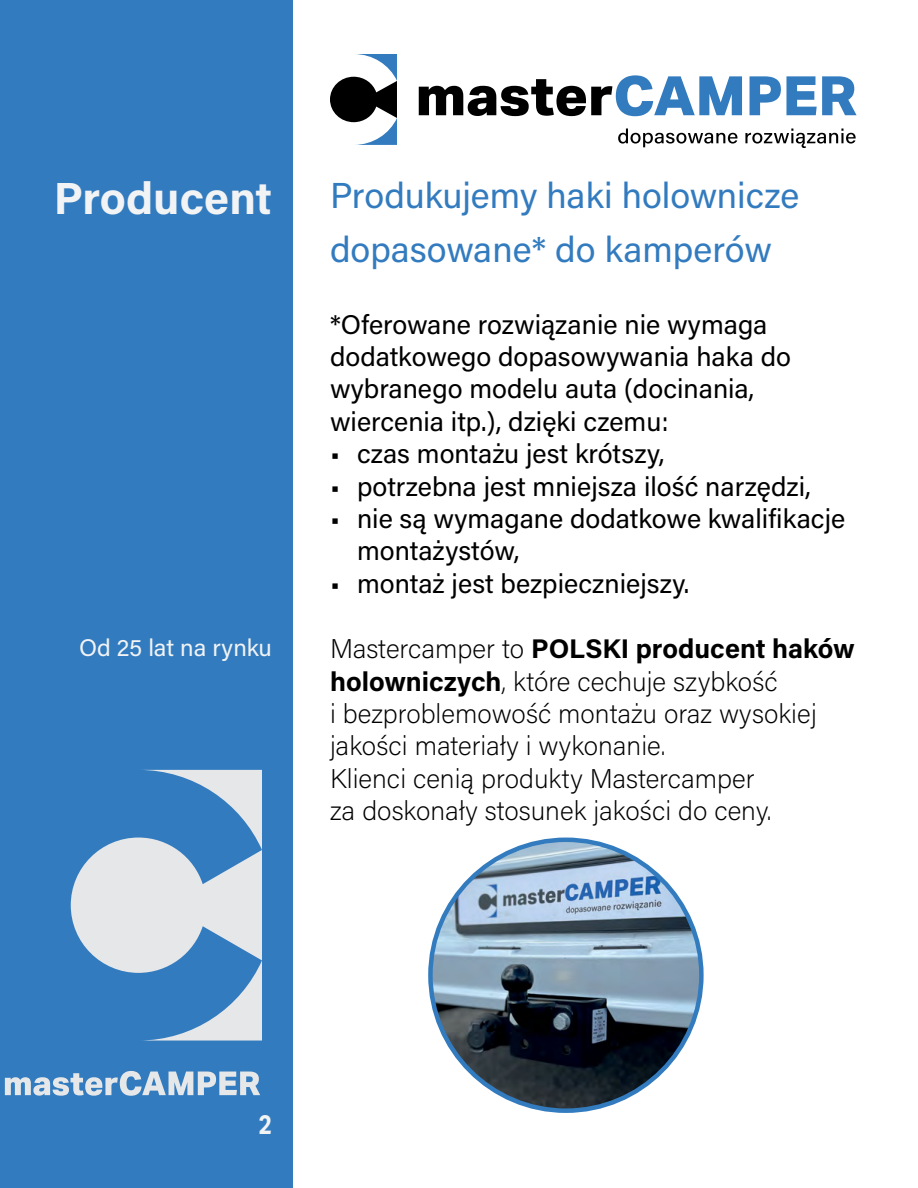
<style>
.page{position:relative;width:918px;height:1188px;background:#fff}
.page>*{position:absolute;margin:0;border:0;box-sizing:border-box;transform-origin:0 0}
.t1{font:700 45px "Acumin Pro";color:#f1f3f4}
.t2{font:36px/54px "Acumin Pro";color:#327bbf}
.t3{font:27px/32.4px "Acumin Pro";color:#000}
.t4{font:200 27px/32.4px "Acumin Pro";color:#000}
.t5{font:700 27px "Aktiv Grotesk Cd";color:#f1f3f4}
.t6{font:24px "Acumin Pro";letter-spacing:-.005em;color:#f1f3f4}
.s1{font-weight:700}
</style>
<div class="page">
<div style="left:0;top:0;width:293px;height:1188px;background:#327bbf"></div>
<svg style="left:71px;top:770px;width:191px;height:271px"></svg>
<svg style="left:5px;top:1071px;width:255px;height:25px"></svg>
<svg style="left:330px;top:54px;width:67px;height:91px"></svg>
<svg style="left:419px;top:75px;width:323px;height:41px"></svg>
<svg style="left:750px;top:76px;width:107px;height:39px"></svg>
<svg style="left:618px;top:129px;width:119px;height:18px"></svg>
<svg style="left:745px;top:129px;width:111px;height:19px"></svg>
<svg style="left:428px;top:838px;width:276px;height:275px"></svg>
<h1 class="t1" style="left:54px;top:167px;width:220px">Producent</h1>
<p class="t6" style="left:79px;top:631px;width:194px">Od 25 lat na rynku</p>
<h2 class="t2" style="left:330px;top:167px;width:471px">Produkujemy haki holownicze dopasowane* do kamperów</h2>
<p class="t3" style="left:330px;top:307px;width:463px">*Oferowane rozwiązanie nie wymaga dodatkowego dopasowywania haka do wybranego modelu auta (docinania, wiercenia itp.), dzięki czemu:</p>
<p class="t3" style="left:330px;top:436px;width:336px">• czas montażu jest krótszy,</p>
<p class="t3" style="left:330px;top:469px;width:482px">• potrzebna jest mniejsza ilość narzędzi,</p>
<p class="t3" style="left:357px;top:501px;width:490px;text-indent:-27px">• nie są wymagane dodatkowe kwalifikacje montażystów,</p>
<p class="t3" style="left:330px;top:566px;width:361px">• montaż jest bezpieczniejszy.</p>
<p class="t4" style="left:330px;top:632px;width:526px">Mastercamper to <span class="s1">POLSKI producent haków holowniczych</span>, które cechuje szybkość<br>i bezproblemowość montażu oraz wysokiej jakości materiały i wykonanie.<br>Klienci cenią produkty Mastercamper<br>za doskonały stosunek jakości do ceny.</p>
<p class="t5" style="left:258px;top:1107px;width:15px">2</p>
</div>
